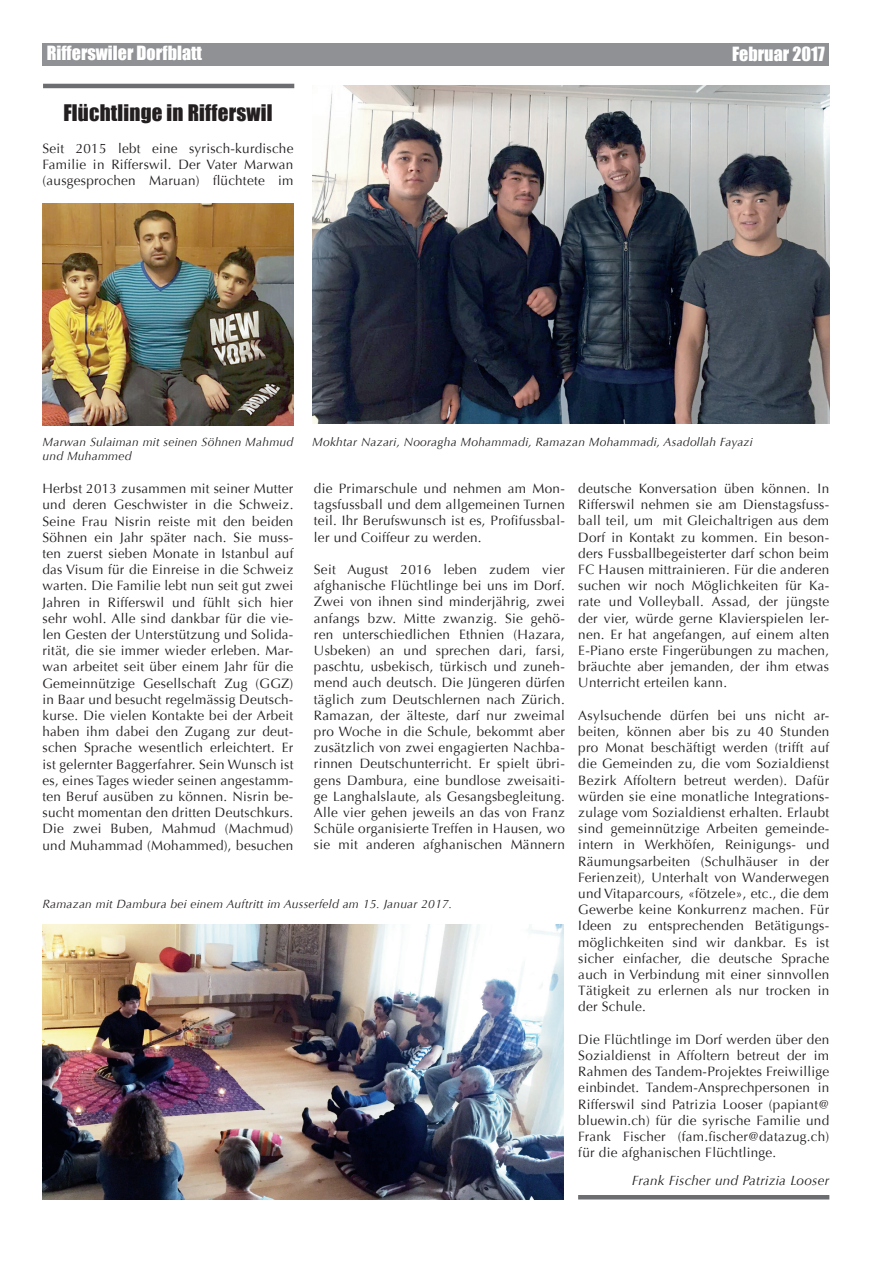
<style>
.page{position:relative;width:893px;height:1263px;background:#fff}
.page>*{position:absolute;margin:0;border:0;box-sizing:border-box;transform-origin:0 0}
.t1{font:21px "Impact";letter-spacing:.01em;color:#231f20}
.t2{font:700 18px "Optima";color:#fff}
.t3{font:18px "Impact";color:#fff}
.t4{font:13.5px/16.2px "Optima";letter-spacing:.02em;color:#231f20;text-align:justify}
.t5{font:italic 13.5px "Optima";letter-spacing:.02em;color:#231f20}
.t6{font:italic 12px "Optima";letter-spacing:.02em;color:#231f20}
</style>
<div class="page">
<div style="left:43px;top:43px;width:786px;height:22px;background:#8f9194"></div>
<img style="left:43px;top:203px;width:250px;height:222px">
<hr style="left:578px;top:1195px;width:251px;height:4px;background:#6c6d70">
<hr style="left:43px;top:84px;width:251px;height:4px;background:#6c6d70">
<img style="left:312px;top:86px;width:517px;height:338px">
<img style="left:43px;top:924px;width:520px;height:275px">
<h2 class="t3" style="left:47px;top:39px;width:157px">Rifferswiler Dorfblatt</h2>
<h2 class="t2" style="left:657px;top:43px;width:169px">Rifferswiler Dorfblatt</h2>
<h2 class="t2" style="left:47px;top:43px;width:107px">Februar 2017</h2>
<h2 class="t3" style="left:732px;top:40px;width:94px">Februar 2017</h2>
<h1 class="t1" style="left:63px;top:96px;width:211px">Flüchtlinge in Rifferswil</h1>
<p class="t4" style="left:43px;top:140px;width:252px">Seit 2015 lebt eine syrisch-kurdische Familie in Rifferswil. Der Vater Marwan (ausgesprochen Maruan) flüchtete im</p>
<p class="t6" style="left:43px;top:435px;width:252px">Marwan Sulaiman mit seinen Söhnen Mahmud</p>
<p class="t6" style="left:312px;top:435px;width:442px">Mokhtar Nazari, Nooragha Mohammadi, Ramazan Mohammadi, Asadollah Fayazi</p>
<p class="t6" style="left:43px;top:449px;width:91px">und Muhammed</p>
<p class="t4" style="left:43px;top:481px;width:252px">Herbst 2013 zusammen mit seiner Mutter und deren Geschwister in die Schweiz.<br>Seine Frau Nisrin reiste mit den beiden Söhnen ein Jahr später nach. Sie muss&shy;ten zuerst sieben Monate in Istanbul auf das Visum für die Einreise in die Schweiz warten. Die Familie lebt nun seit gut zwei Jahren in Rifferswil und fühlt sich hier sehr wohl. Alle sind dankbar für die vie&shy;len Gesten der Unterstützung und Solida&shy;rität, die sie immer wieder erleben. Mar&shy;wan arbeitet seit über einem Jahr für die Gemeinnützige Gesellschaft Zug (GGZ) in Baar und besucht regelmässig Deutsch&shy;kurse. Die vielen Kontakte bei der Arbeit haben ihm dabei den Zugang zur deut&shy;schen Sprache wesentlich erleichtert. Er ist gelernter Baggerfahrer. Sein Wunsch ist es, eines Tages wieder seinen angestamm&shy;ten Beruf ausüben zu können. Nisrin be&shy;sucht momentan den dritten Deutschkurs.<br>Die zwei Buben, Mahmud (Machmud) und Muhammad (Mohammed), besuchen</p>
<p class="t4" style="left:314px;top:480px;width:252px">die Primarschule und nehmen am Mon&shy;tagsfussball und dem allgemeinen Turnen teil. Ihr Berufswunsch ist es, Profifussbal&shy;ler und Coiffeur zu werden.</p>
<p class="t4" style="left:314px;top:561px;width:252px">Seit August 2016 leben zudem vier afghanische Flüchtlinge bei uns im Dorf.<br>Zwei von ihnen sind minderjährig, zwei anfangs bzw. Mitte zwanzig. Sie gehö&shy;ren unterschiedlichen Ethnien (Hazara, Usbeken) an und sprechen dari, farsi, paschtu, usbekisch, türkisch und zuneh&shy;mend auch deutsch. Die Jüngeren dürfen täglich zum Deutschlernen nach Zürich.<br>Ramazan, der älteste, darf nur zweimal pro Woche in die Schule, bekommt aber zusätzlich von zwei engagierten Nachba&shy;rinnen Deutschunterricht. Er spielt übri&shy;gens Dambura, eine bundlose zweisaiti&shy;ge Langhalslaute, als Gesangsbegleitung.<br>Alle vier gehen jeweils an das von Franz Schüle organisierte Treffen in Hausen, wo sie mit anderen afghanischen Männern</p>
<p class="t6" style="left:43px;top:897px;width:411px">Ramazan mit Dambura bei einem Auftritt im Ausserfeld am 15. Januar 2017.</p>
<p class="t4" style="left:578px;top:480px;width:252px">deutsche Konversation üben können. In Rifferswil nehmen sie am Dienstagsfuss&shy;ball teil, um mit Gleichaltrigen aus dem Dorf in Kontakt zu kommen. Ein beson&shy;ders Fussballbegeisterter darf schon beim FC Hausen mittrainieren. Für die anderen suchen wir noch Möglichkeiten für Ka&shy;rate und Volleyball. Assad, der jüngste der vier, würde gerne Klavierspielen ler&shy;nen. Er hat angefangen, auf einem alten E-Piano erste Fingerübungen zu machen, bräuchte aber jemanden, der ihm etwas Unterricht erteilen kann.</p>
<p class="t4" style="left:578px;top:707px;width:252px">Asylsuchende dürfen bei uns nicht ar&shy;beiten, können aber bis zu 40 Stunden pro Monat beschäftigt werden (trifft auf die Gemeinden zu, die vom Sozialdienst Bezirk Affoltern betreut werden). Dafür würden sie eine monatliche Integrations&shy;zulage vom Sozialdienst erhalten. Erlaubt sind gemeinnützige Arbeiten gemeinde&shy;intern in Werkhöfen, Reinigungs- und Räumungsarbeiten (Schulhäuser in der Ferienzeit), Unterhalt von Wanderwegen und Vitaparcours, «fötzele», etc., die dem Gewerbe keine Konkurrenz machen. Für Ideen zu entsprechenden Betätigungs&shy;möglichkeiten sind wir dankbar. Es ist sicher einfacher, die deutsche Sprache auch in Verbindung mit einer sinnvollen Tätigkeit zu erlernen als nur trocken in der Schule.</p>
<p class="t4" style="left:578px;top:1031px;width:252px">Die Flüchtlinge im Dorf werden über den Sozialdienst in Affoltern betreut der im Rahmen des Tandem-Projektes Freiwillige einbindet. Tandem-Ansprechpersonen in Rifferswil sind Patrizia Looser (papiant@ bluewin.ch) für die syrische Familie und Frank Fischer (fam.fischer@datazug.ch) für die afghanischen Flüchtlinge.</p>
<p class="t5" style="left:632px;top:1173px;width:199px">Frank Fischer und Patrizia Looser</p>
</div>
